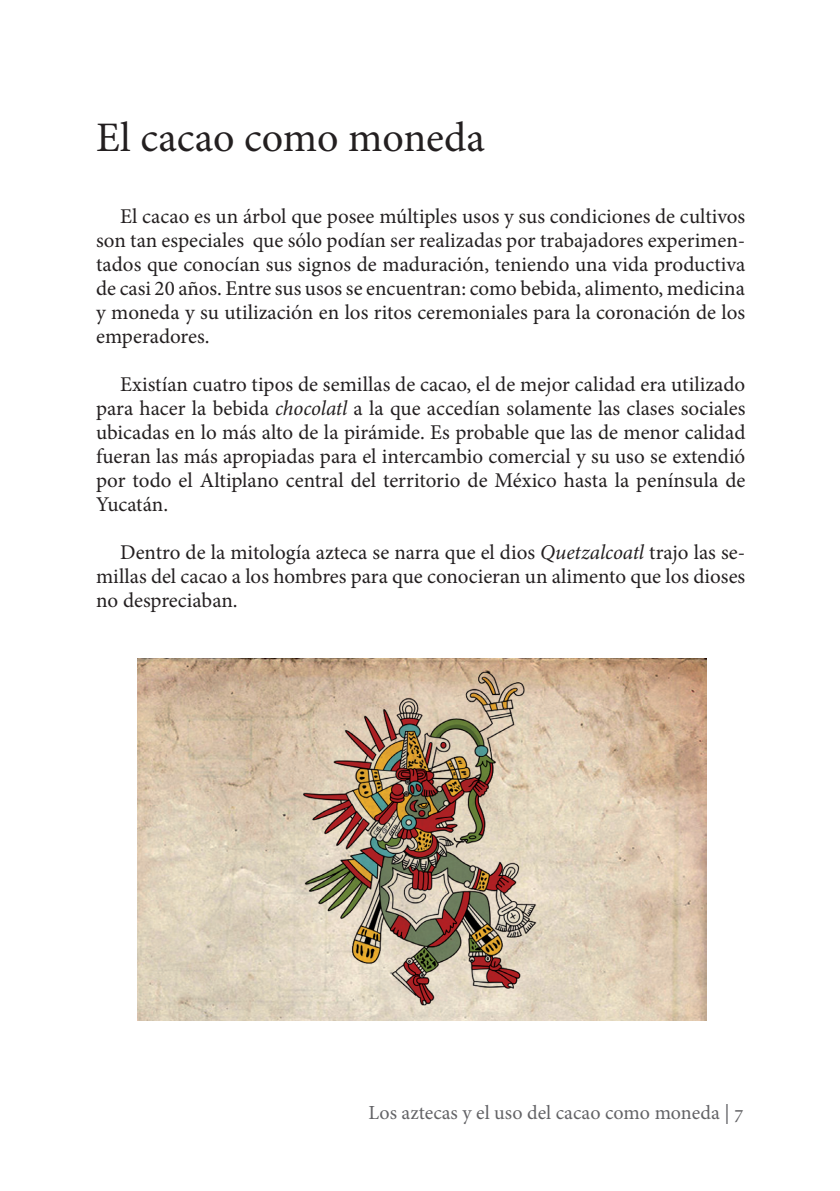
<style>
.page{position:relative;width:840px;height:1191px;background:#fff}
.page>*{position:absolute;margin:0;border:0;box-sizing:border-box;transform-origin:0 0}
.Subtítulos{font:42px "Minion Pro";color:#231f20}
.C__de_texto{font:21px/24px "Minion Pro";color:#231f20;text-align:justify}
.t1{font:20px "Minion Pro";color:#636366}
.s1{font-style:italic}
</style>
<div class="page">
<img style="left:138px;top:658px;width:568px;height:363px">
<p class="Subtítulos" style="left:96px;top:109px;width:390px">El cacao como moneda</p>
<p class="C__de_texto" style="left:96px;top:204px;width:650px;text-indent:24px">El cacao es un árbol que posee múltiples usos y sus condiciones de cultivos son tan especiales que sólo podían ser realizadas por trabajadores experimen&shy;tados que conocían sus signos de maduración, teniendo una vida productiva de casi 20 años. Entre sus usos se encuentran: como bebida, alimento, medicina y moneda y su utilización en los ritos ceremoniales para la coronación de los emperadores.</p>
<p class="C__de_texto" style="left:96px;top:372px;width:650px;text-indent:24px">Existían cuatro tipos de semillas de cacao, el de mejor calidad era utilizado para hacer la bebida <span class="s1">chocolatl</span> a la que accedían solamente las clases sociales ubicadas en lo más alto de la pirámide. Es probable que las de menor calidad fueran las más apropiadas para el intercambio comercial y su uso se extendió por todo el Altiplano central del territorio de México hasta la península de Yucatán.</p>
<p class="C__de_texto" style="left:96px;top:540px;width:650px;text-indent:24px">Dentro de la mitología azteca se narra que el dios <span class="s1">Quetzalcoatl</span> trajo las se&shy;millas del cacao a los hombres para que conocieran un alimento que los dioses no despreciaban.</p>
<p class="t1" style="left:368px;top:1099px;width:362px">Los aztecas y el uso del cacao como moneda |</p>
</div>
